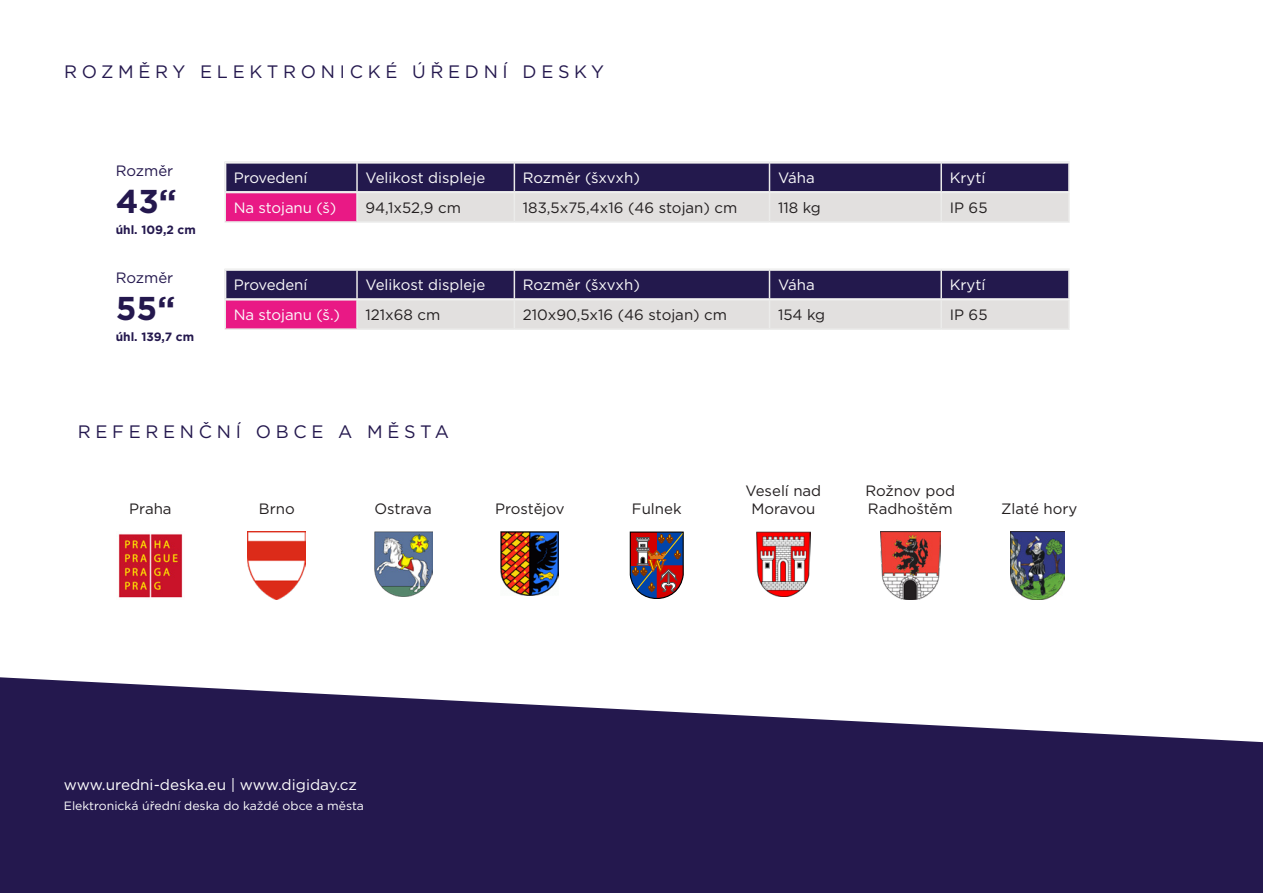
<style>
.page{position:relative;width:1263px;height:893px;background:#fff}
.page>*{position:absolute;margin:0;border:0;box-sizing:border-box;transform-origin:0 0}
.t1{font:700 33px "Gotham";color:#24184e}
.t2{font:18px "Gotham";letter-spacing:.26em;color:#24184e}
.t3{font:15px/18px "Gotham";color:#231f20;text-align:center}
.t4{font:15px "Gotham";letter-spacing:-.005em;color:#fcfcfc}
.t5{font:15px "Gotham";color:#fff}
.t6{font:15px "Gotham";color:#24184e}
.t7{font:12px "Gotham";color:#fff}
.t8{font:700 12px "Gotham";color:#24184e}
</style>
<div class="page">
<hr style="left:1068px;top:270px;width:2px;height:29px;background:#ebebea">
<hr style="left:224px;top:300px;width:2px;height:28px;background:#ebebea">
<hr style="left:224px;top:328px;width:133px;height:2px;background:#ebebea">
<hr style="left:1068px;top:300px;width:2px;height:28px;background:#ebebea">
<hr style="left:357px;top:328px;width:157px;height:2px;background:#ebebea">
<hr style="left:514px;top:328px;width:255px;height:2px;background:#ebebea">
<hr style="left:769px;top:328px;width:172px;height:2px;background:#ebebea">
<hr style="left:941px;top:328px;width:129px;height:2px;background:#ebebea">
<hr style="left:224px;top:269px;width:133px;height:1px;background:#ebebea">
<hr style="left:224px;top:269px;width:1px;height:31px;background:#ebebea">
<svg style="left:225px;top:270px;width:844px;height:59px;background:#887293"></svg>
<hr style="left:357px;top:269px;width:157px;height:1px;background:#ebebea">
<hr style="left:357px;top:270px;width:157px;height:1px;background:#ebebea">
<hr style="left:514px;top:269px;width:255px;height:1px;background:#ebebea">
<hr style="left:514px;top:270px;width:255px;height:1px;background:#ebebea">
<hr style="left:769px;top:269px;width:172px;height:1px;background:#ebebea">
<hr style="left:769px;top:270px;width:172px;height:1px;background:#ebebea">
<hr style="left:941px;top:269px;width:129px;height:1px;background:#ebebea">
<hr style="left:941px;top:270px;width:129px;height:1px;background:#ebebea">
<hr style="left:226px;top:298px;width:131px;height:1px;background:#ebebea">
<hr style="left:224px;top:300px;width:133px;height:1px;background:#ebebea">
<hr style="left:357px;top:298px;width:157px;height:1px;background:#ebebea">
<hr style="left:357px;top:300px;width:157px;height:1px;background:#ebebea">
<hr style="left:514px;top:298px;width:255px;height:1px;background:#ebebea">
<hr style="left:514px;top:300px;width:255px;height:1px;background:#ebebea">
<hr style="left:769px;top:298px;width:172px;height:1px;background:#ebebea">
<hr style="left:769px;top:300px;width:172px;height:1px;background:#ebebea">
<hr style="left:941px;top:298px;width:129px;height:1px;background:#ebebea">
<hr style="left:941px;top:300px;width:129px;height:1px;background:#ebebea">
<svg style="left:0;top:677px;width:1263px;height:216px;background:#453b68"></svg>
<img style="left:118px;top:534px;width:65px;height:64px">
<img style="left:248px;top:531px;width:58px;height:68px">
<img style="left:374px;top:531px;width:58px;height:65px">
<img style="left:501px;top:531px;width:58px;height:65px">
<svg style="left:629px;top:531px;width:55px;height:68px;background:#7b4e5f"></svg>
<img style="left:756px;top:531px;width:54px;height:66px">
<img style="left:880px;top:531px;width:60px;height:68px">
<img style="left:1010px;top:531px;width:54px;height:68px">
<hr style="left:1068px;top:163px;width:2px;height:28px;background:#ebebea">
<hr style="left:224px;top:193px;width:2px;height:28px;background:#ebebea">
<hr style="left:224px;top:221px;width:133px;height:2px;background:#ebebea">
<hr style="left:1068px;top:193px;width:2px;height:28px;background:#ebebea">
<hr style="left:357px;top:221px;width:157px;height:2px;background:#ebebea">
<hr style="left:514px;top:221px;width:255px;height:2px;background:#ebebea">
<hr style="left:769px;top:221px;width:172px;height:2px;background:#ebebea">
<hr style="left:941px;top:221px;width:129px;height:2px;background:#ebebea">
<hr style="left:224px;top:162px;width:1px;height:31px;background:#ebebea">
<svg style="left:225px;top:162px;width:844px;height:60px;background:#887393"></svg>
<hr style="left:357px;top:162px;width:157px;height:1px;background:#ebebea">
<hr style="left:357px;top:163px;width:157px;height:1px;background:#ebebea">
<hr style="left:514px;top:162px;width:255px;height:1px;background:#ebebea">
<hr style="left:514px;top:163px;width:255px;height:1px;background:#ebebea">
<hr style="left:769px;top:162px;width:172px;height:1px;background:#ebebea">
<hr style="left:769px;top:163px;width:172px;height:1px;background:#ebebea">
<hr style="left:941px;top:162px;width:129px;height:1px;background:#ebebea">
<hr style="left:941px;top:163px;width:129px;height:1px;background:#ebebea">
<hr style="left:226px;top:191px;width:131px;height:1px;background:#ebebea">
<hr style="left:224px;top:193px;width:133px;height:1px;background:#ebebea">
<hr style="left:357px;top:191px;width:157px;height:1px;background:#ebebea">
<hr style="left:357px;top:193px;width:157px;height:1px;background:#ebebea">
<hr style="left:514px;top:191px;width:255px;height:1px;background:#ebebea">
<hr style="left:514px;top:193px;width:255px;height:1px;background:#ebebea">
<hr style="left:769px;top:191px;width:172px;height:1px;background:#ebebea">
<hr style="left:769px;top:193px;width:172px;height:1px;background:#ebebea">
<hr style="left:941px;top:191px;width:129px;height:1px;background:#ebebea">
<hr style="left:941px;top:193px;width:129px;height:1px;background:#ebebea">
<p class="t2" style="left:64px;top:60px;width:542px">ROZMĚRY ELEKTRONICKÉ ÚŘEDNÍ DESKY</p>
<p class="t6" style="left:116px;top:161px;width:59px">Rozměr</p>
<p class="t1" style="left:116px;top:179px;width:63px">43“</p>
<p class="t8" style="left:116px;top:222px;width:82px">úhl. 109,2 cm</p>
<p class="t6" style="left:116px;top:268px;width:59px">Rozměr</p>
<p class="t1" style="left:116px;top:287px;width:61px">55“</p>
<p class="t8" style="left:116px;top:329px;width:80px">úhl. 139,7 cm</p>
<p class="t4" style="left:234px;top:168px;width:75px">Provedení</p>
<p class="t4" style="left:365px;top:168px;width:121px">Velikost displeje</p>
<p class="t4" style="left:523px;top:168px;width:118px">Rozměr (šxvxh)</p>
<p class="t4" style="left:778px;top:168px;width:38px">Váha</p>
<p class="t4" style="left:950px;top:168px;width:37px">Krytí</p>
<p class="t4" style="left:234px;top:198px;width:104px">Na stojanu (š)</p>
<p class="t3" style="left:365px;top:198px;width:97px">94,1x52,9 cm</p>
<p class="t3" style="left:523px;top:198px;width:216px">183,5x75,4x16 (46 stojan) cm</p>
<p class="t3" style="left:778px;top:198px;width:44px">118 kg</p>
<p class="t3" style="left:950px;top:198px;width:39px">IP 65</p>
<p class="t4" style="left:234px;top:275px;width:75px">Provedení</p>
<p class="t4" style="left:365px;top:275px;width:121px">Velikost displeje</p>
<p class="t4" style="left:523px;top:275px;width:118px">Rozměr (šxvxh)</p>
<p class="t4" style="left:778px;top:275px;width:38px">Váha</p>
<p class="t4" style="left:950px;top:275px;width:37px">Krytí</p>
<p class="t4" style="left:234px;top:305px;width:108px">Na stojanu (š.)</p>
<p class="t3" style="left:365px;top:305px;width:76px">121x68 cm</p>
<p class="t3" style="left:523px;top:305px;width:206px">210x90,5x16 (46 stojan) cm</p>
<p class="t3" style="left:778px;top:305px;width:49px">154 kg</p>
<p class="t3" style="left:950px;top:305px;width:39px">IP 65</p>
<p class="t2" style="left:78px;top:420px;width:373px">REFERENČNÍ OBCE A MĚSTA</p>
<p class="t3" style="left:129px;top:499px;width:44px">Praha</p>
<p class="t3" style="left:259px;top:499px;width:37px">Brno</p>
<p class="t3" style="left:374px;top:499px;width:59px">Ostrava</p>
<p class="t3" style="left:495px;top:499px;width:71px">Prostějov</p>
<p class="t3" style="left:632px;top:499px;width:51px">Fulnek</p>
<p class="t3" style="left:745px;top:481px;width:77px">Veselí nad<br>Moravou</p>
<p class="t3" style="left:865px;top:481px;width:91px;text-align:left">Rožnov pod<br>Radhoštěm</p>
<p class="t3" style="left:1001px;top:499px;width:78px">Zlaté hory</p>
<p class="t5" style="left:64px;top:775px;width:295px">www.uredni-deska.eu | www.digiday.cz</p>
<p class="t7" style="left:64px;top:798px;width:302px">Elektronická úřední deska do každé obce a města</p>
</div>
